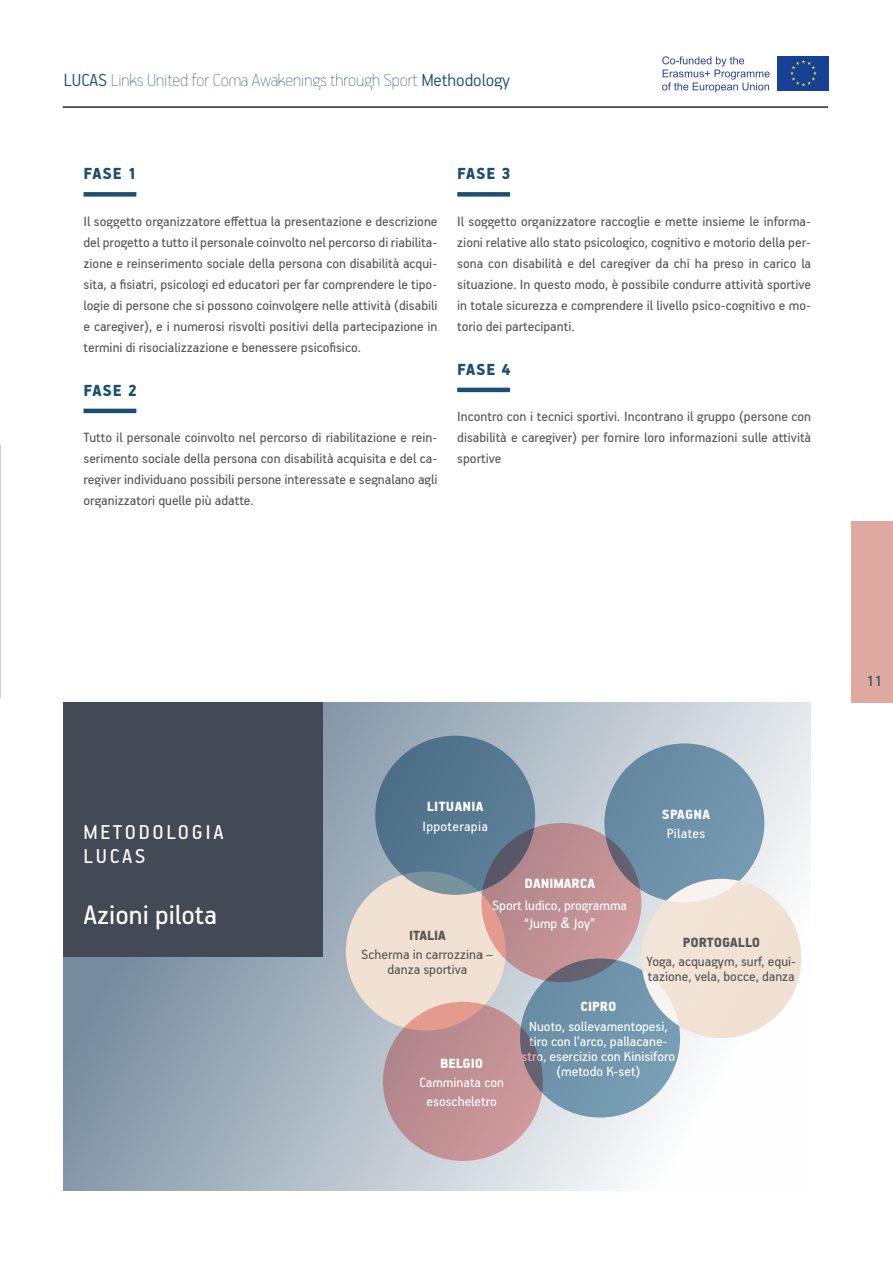
<style>
.page{position:relative;width:893px;height:1263px;background:#fff}
.page>*{position:absolute;margin:0;border:0;box-sizing:border-box;transform-origin:0 0}
.t1{font:30px "PF Handbook Pro";color:#fff}
.t2{font:22.5px/24px "PF Handbook Pro";letter-spacing:.12em;color:#fff}
.t3{font:100 19.5px "PF Handbook Pro";color:#1b4f71}
.t4{font:900 18px "PF Handbook Pro";letter-spacing:.05em;color:#1b4f71}
.t5{font:16.5px "PF Handbook Pro";color:#1b4f71}
.t6{font:15px/21px "PF Handbook Pro";color:#575756;text-align:justify}
.t7{font:15px/15px "PF Handbook Pro";color:#fff;text-align:center}
.t8{font:900 15px "PF Handbook Pro";color:#fff}
.t9{font:15px "PF Handbook Pro";letter-spacing:.02em;color:#fff}
.t10{font:900 15px "PF Handbook Pro";color:#575756}
.t11{font:900 15px "PF Handbook Pro";letter-spacing:.02em;color:#fff}
.s1{font-weight:300}
.s2{font-family:"Akzidenz Grotesk"}
</style>
<div class="page">
<div style="left:778px;top:56px;width:51px;height:34px;background:#164194"></div>
<svg style="left:790px;top:60px;width:27px;height:26px"></svg>
<svg style="left:662px;top:56px;width:108px;height:36px"></svg>
<svg style="left:64px;top:702px;width:747px;height:489px"></svg>
<div style="left:64px;top:702px;width:259px;height:254px;background:#434a56"></div>
<div style="left:84px;top:192px;width:52px;height:5px;background:#1b4f71"></div>
<hr style="left:84px;top:409px;width:52px;height:4px;background:#1b4f71">
<div style="left:457px;top:192px;width:53px;height:5px;background:#1b4f71"></div>
<hr style="left:457px;top:388px;width:53px;height:4px;background:#1b4f71">
<div style="left:346px;top:871px;width:160px;height:159px;background:#f1e1d2;border-radius:50%"></div>
<svg style="left:375px;top:736px;width:160px;height:159px;fill:#547790"></svg>
<svg style="left:481px;top:823px;width:160px;height:159px;fill:#bf8f92"></svg>
<div style="left:520px;top:958px;width:160px;height:159px;background:#7096ac;border-radius:50%"></div>
<div style="left:604px;top:743px;width:160px;height:159px;background:#6c91a8;border-radius:50%"></div>
<div style="left:641px;top:879px;width:160px;height:159px;background:#f1e1d2;border-radius:50%"></div>
<svg style="left:383px;top:1002px;width:160px;height:159px;fill:#c09092"></svg>
<div style="left:851px;top:521px;width:42px;height:181px;background:#dfa9a0"></div>
<hr style="left:63px;top:106px;width:765px;height:2px;background:#2a2522">
<h3 class="t3" style="left:64px;top:68px;width:448px"><span class="s1">LUCAS</span> Links United for Coma Awakenings through Sport <span class="s1">Methodology</span></h3>
<p class="t4" style="left:84px;top:163px;width:55px">FASE 1</p>
<p class="t6" style="left:84px;top:210px;width:355px">Il soggetto organizzatore effettua la presentazione e descrizione del progetto a tutto il personale coinvolto nel percorso di riabilita&shy;zione e reinserimento sociale della persona con disabilità acqui&shy;sita, a fisiatri, psicologi ed educatori per far comprendere le tipo&shy;logie di persone che si possono coinvolgere nelle attività (disabili e caregiver), e i numerosi risvolti positivi della partecipazione in termini di risocializzazione e benessere psicofisico.</p>
<p class="t4" style="left:84px;top:379px;width:55px">FASE 2</p>
<p class="t6" style="left:84px;top:427px;width:355px">Tutto il personale coinvolto nel percorso di riabilitazione e rein&shy;serimento sociale della persona con disabilità acquisita e del ca&shy;regiver individuano possibili persone interessate e segnalano agli organizzatori quelle più adatte.</p>
<p class="t4" style="left:457px;top:163px;width:55px">FASE 3</p>
<p class="t6" style="left:457px;top:210px;width:355px">Il soggetto organizzatore raccoglie e mette insieme le informa&shy;zioni relative allo stato psicologico, cognitivo e motorio della per&shy;sona con disabilità e del caregiver da chi ha preso in carico la situazione. In questo modo, è possibile condurre attività sportive in totale sicurezza e comprendere il livello psico-cognitivo e mo&shy;torio dei partecipanti.</p>
<p class="t4" style="left:457px;top:358px;width:55px">FASE 4</p>
<p class="t6" style="left:457px;top:406px;width:355px">Incontro con i tecnici sportivi. Incontrano il gruppo (persone con disabilità e caregiver) per fornire loro informazioni sulle attività sportive</p>
<h2 class="t2" style="left:84px;top:819px;width:142px">METODOLOGIA<br>LUCAS</h2>
<h1 class="t1" style="left:84px;top:897px;width:135px">Azioni pilota</h1>
<p class="t11" style="left:427px;top:797px;width:58px">LITUANIA</p>
<p class="t9" style="left:422px;top:817px;width:67px">Ippoterapia</p>
<p class="t8" style="left:525px;top:874px;width:72px">DANIMARCA</p>
<p class="t7" style="left:492px;top:896px;width:136px;line-height:18px">Sport ludico, programma “Jump <span class="s2">&amp;</span> Joy”</p>
<p class="t10" style="left:409px;top:926px;width:38px">ITALIA</p>
<p class="t6" style="left:362px;top:946px;width:133px;line-height:15px;text-align:center">Scherma in carrozzina – danza sportiva</p>
<p class="t8" style="left:662px;top:805px;width:50px">SPAGNA</p>
<p class="t9" style="left:667px;top:824px;width:40px">Pilates</p>
<p class="t10" style="left:683px;top:933px;width:79px">PORTOGALLO</p>
<p class="t6" style="left:646px;top:953px;width:151px;line-height:15px">Yoga, acquagym, surf, equi&shy;tazione, vela, bocce, danza</p>
<p class="t8" style="left:440px;top:1054px;width:45px">BELGIO</p>
<p class="t7" style="left:419px;top:1072px;width:86px;line-height:19.2px">Camminata con esoscheletro</p>
<p class="t8" style="left:580px;top:998px;width:38px">CIPRO</p>
<p class="t7" style="left:522px;top:1018px;width:155px">Nuoto, sollevamentopesi, tiro con l’arco, pallacane&shy;stro, esercizio con Kinisiforo (metodo K-set)</p>
<p class="t5" style="left:867px;top:670px;width:17px">11</p>
</div>
